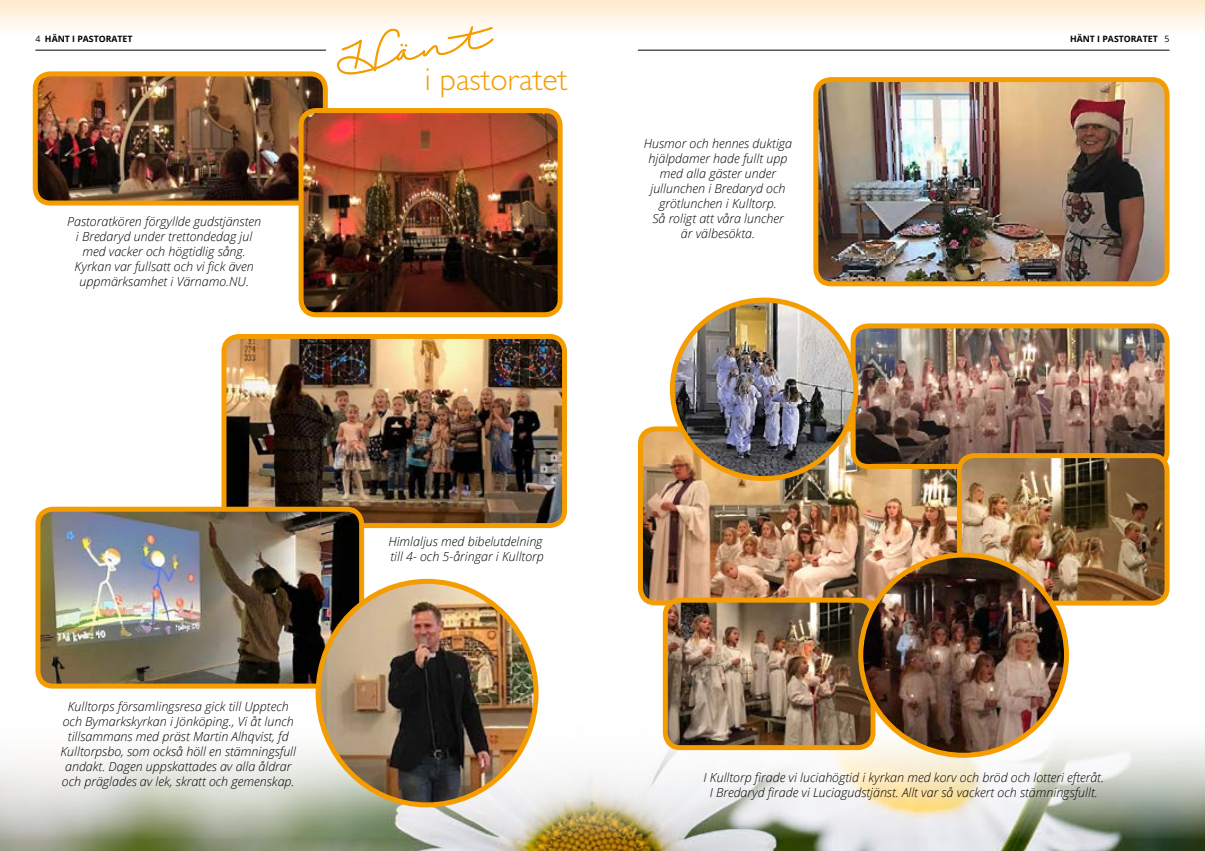
<style>
.page{position:relative;width:1205px;height:851px;background:#fff}
.page>*{position:absolute;margin:0;border:0;box-sizing:border-box;transform-origin:0 0}
.t1{font:34.62px "Autumn Chant";color:#f59c00}
.t2{font:300 31.88px "Gill Sans";color:#f59c00}
.t3{font:italic 300 12.5px/15px "Open Sans";color:#000;text-align:center}
.t4{font:700 8.75px "Open Sans";color:#000}
.s1{font-weight:400}
</style>
<div class="page">
<svg style="left:0;top:0;width:1205px;height:28px;background:#fef1e0"></svg>
<img style="left:0;top:838px;width:1205px;height:12px">
<svg style="left:0;top:449px;width:1205px;height:389px"></svg>
<hr style="left:35px;top:50px;width:291px;height:1px;background:#000">
<svg style="left:337px;top:26px;width:157px;height:49px"></svg>
<hr style="left:638px;top:50px;width:531px;height:1px;background:#000">
<img style="left:227px;top:340px;width:336px;height:185px">
<div style="left:221px;top:334px;width:346px;height:194px;border:5px solid #f59c00;border-radius:15px"></div>
<img style="left:38px;top:509px;width:324px;height:177px">
<div style="left:35px;top:506px;width:329px;height:182px;border:5px solid #f59c00;border-radius:15px"></div>
<img style="left:318px;top:581px;width:218px;height:223px">
<div style="left:315px;top:578px;width:223px;height:229px;border:5px solid #f59c00;border-radius:50%"></div>
<img style="left:819px;top:83px;width:348px;height:201px">
<div style="left:813px;top:77px;width:356px;height:209px;border:5px solid #f59c00;border-radius:15px"></div>
<img style="left:640px;top:432px;width:317px;height:171px">
<div style="left:638px;top:426px;width:328px;height:179px;border:5px solid #f59c00;border-radius:15px"></div>
<img style="left:856px;top:329px;width:307px;height:134px">
<div style="left:850px;top:323px;width:319px;height:146px;border:5px solid #f59c00;border-radius:15px"></div>
<img style="left:959px;top:455px;width:208px;height:148px">
<div style="left:957px;top:453px;width:212px;height:152px;border:5px solid #f59c00;border-radius:15px"></div>
<img style="left:665px;top:600px;width:196px;height:147px">
<div style="left:663px;top:597px;width:212px;height:153px;border:5px solid #f59c00;border-radius:15px"></div>
<img style="left:672px;top:303px;width:184px;height:175px">
<div style="left:670px;top:297px;width:188px;height:184px;border:5px solid #f59c00;border-radius:50%"></div>
<img style="left:861px;top:555px;width:205px;height:200px">
<div style="left:858px;top:552px;width:211px;height:205px;border:5px solid #f59c00;border-radius:50%"></div>
<img style="left:35px;top:77px;width:287px;height:126px">
<div style="left:33px;top:71px;width:295px;height:134px;border:5px solid #f59c00;border-radius:15px"></div>
<img style="left:301px;top:110px;width:256px;height:205px">
<div style="left:299px;top:108px;width:264px;height:209px;border:5px solid #f59c00;border-radius:15px"></div>
<p class="t4" style="left:35px;top:33px;width:99px"><span class="s1">4</span> HÄNT I PASTORATET</p>
<h1 class="t1" style="left:338px;top:43px;width:154px;rotate:-10deg">Hant</h1>
<h2 class="t2" style="left:425px;top:62px;width:144px">i pastoratet</h2>
<p class="t3" style="left:67px;top:213px;width:195px">Pastoratkören förgyllde gudstjänsten i Bredaryd under trettondedag jul med vacker och högtidlig sång.<br>Kyrkan var fullsatt och vi fick även uppmärksamhet i Värnamo.NU.</p>
<p class="t3" style="left:644px;top:135px;width:150px">Husmor och hennes duktiga hjälpdamer hade fullt upp med alla gäster under jullunchen i Bredaryd och grötlunchen i Kulltorp.<br>Så roligt att våra luncher<br>är välbesökta.</p>
<p class="t4" style="left:1070px;top:33px;width:101px">HÄNT I PASTORATET <span class="s1">5</span></p>
<p class="t3" style="left:60px;top:698px;width:237px">Kulltorps församlingsresa gick till Upptech och Bymarkskyrkan i Jönköping., Vi åt lunch tillsammans med präst Martin Alhqvist, fd Kulltorpsbo, som också höll en stämningsfull andakt. Dagen uppskattades av alla åldrar och präglades av lek, skratt och gemenskap.</p>
<p class="t3" style="left:388px;top:533px;width:157px;text-align:left">Himlaljus med bibelutdelning till 4- och 5-åringar i Kulltorp</p>
<p class="t3" style="left:703px;top:769px;width:402px">I Kulltorp firade vi luciahögtid i kyrkan med korv och bröd och lotteri efteråt.<br>I Bredaryd firade vi Luciagudstjänst. Allt var så vackert och stämningsfullt.</p>
</div>
